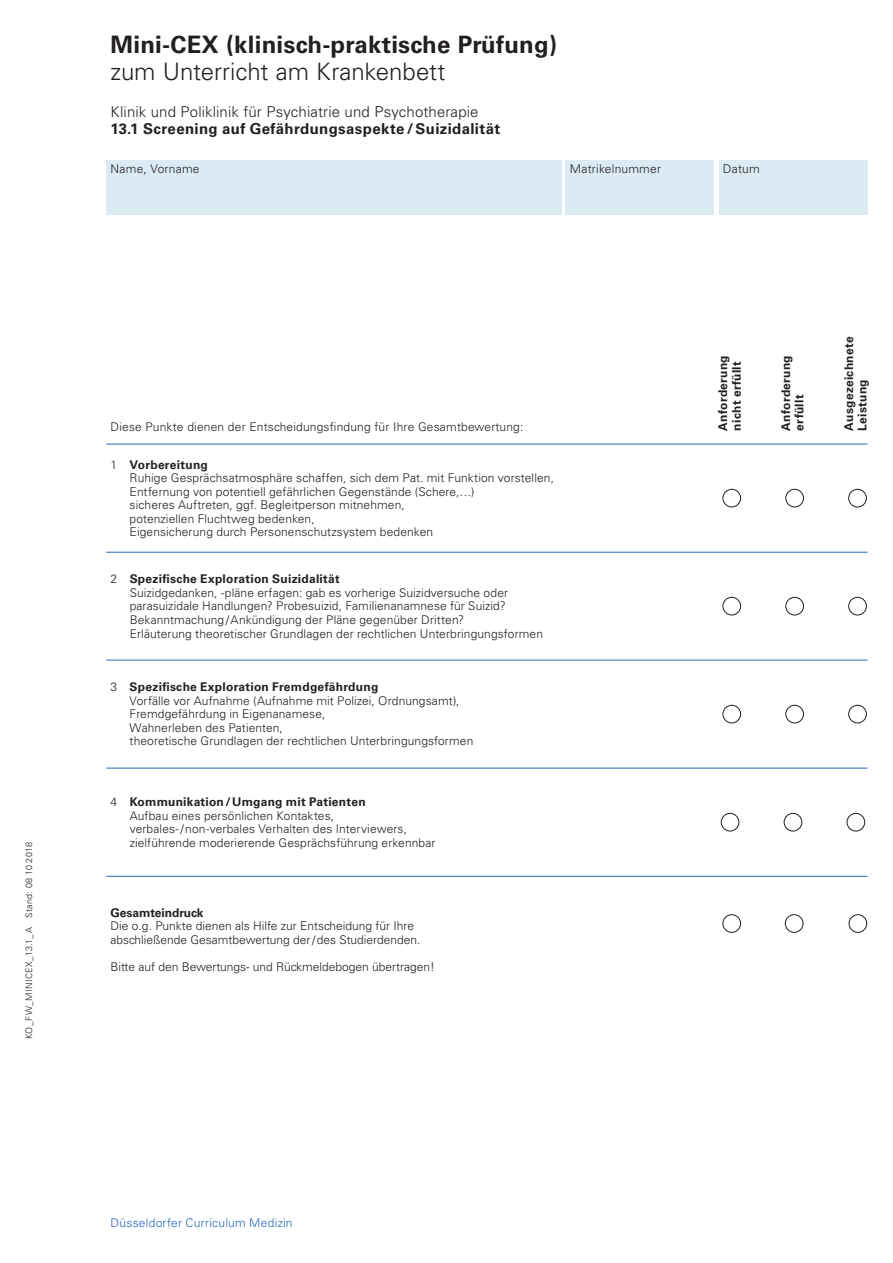
<style>
.page{position:relative;width:893px;height:1263px;background:#fff}
.page>*{position:absolute;margin:0;border:0;box-sizing:border-box;transform-origin:0 0}
.t1{font:700 24px "Univers LT Std";letter-spacing:.01em;color:#231f20}
.t2{font:300 24px "Univers LT Std";color:#231f20}
.t3{font:300 15px "Univers LT Std";letter-spacing:.01em;color:#231f20}
.t4{font:700 15px "Univers LT Std";letter-spacing:.025em;color:#231f20}
.t5{font:300 12px/13.5px "Univers LT Std";letter-spacing:.01em;color:#231f20}
.t6{font:700 12px/13.5px "Univers LT Std";letter-spacing:.02em;color:#231f20}
.t7{font:300 12px "Univers LT Std";letter-spacing:.02em;color:#2869b3}
.t8{font:700 12px "Univers LT Std";color:#231f20}
.t9{font:300 9px "Univers LT Std";letter-spacing:.04em;color:#231f20}
.s1{font-weight:700}
</style>
<div class="page">
<div style="left:723px;top:489px;width:18px;height:18px;border:1px solid #231f20;border-radius:50%"></div>
<div style="left:786px;top:489px;width:18px;height:18px;border:1px solid #231f20;border-radius:50%"></div>
<div style="left:848px;top:489px;width:19px;height:18px;border:1px solid #231f20;border-radius:50%"></div>
<div style="left:723px;top:597px;width:18px;height:18px;border:1px solid #231f20;border-radius:50%"></div>
<div style="left:786px;top:597px;width:18px;height:18px;border:1px solid #231f20;border-radius:50%"></div>
<div style="left:848px;top:597px;width:19px;height:18px;border:1px solid #231f20;border-radius:50%"></div>
<hr style="left:106px;top:444px;width:761px;height:1px;background:#2869b3">
<hr style="left:106px;top:552px;width:761px;height:1px;background:#2869b3">
<hr style="left:106px;top:660px;width:761px;height:1px;background:#2869b3">
<hr style="left:106px;top:768px;width:761px;height:1px;background:#2869b3">
<hr style="left:106px;top:876px;width:761px;height:1px;background:#2869b3">
<div style="left:723px;top:705px;width:18px;height:18px;border:1px solid #231f20;border-radius:50%"></div>
<div style="left:786px;top:705px;width:18px;height:18px;border:1px solid #231f20;border-radius:50%"></div>
<div style="left:848px;top:705px;width:19px;height:18px;border:1px solid #231f20;border-radius:50%"></div>
<div style="left:721px;top:813px;width:18px;height:18px;border:1px solid #231f20;border-radius:50%"></div>
<div style="left:784px;top:813px;width:18px;height:18px;border:1px solid #231f20;border-radius:50%"></div>
<div style="left:847px;top:813px;width:18px;height:18px;border:1px solid #231f20;border-radius:50%"></div>
<div style="left:106px;top:161px;width:455px;height:54px;background:#dceaf4"></div>
<div style="left:566px;top:161px;width:148px;height:54px;background:#dceaf4"></div>
<div style="left:719px;top:161px;width:148px;height:54px;background:#dceaf4"></div>
<div style="left:849px;top:914px;width:18px;height:18px;border:1px solid #231f20;border-radius:50%"></div>
<div style="left:785px;top:914px;width:18px;height:18px;border:1px solid #231f20;border-radius:50%"></div>
<div style="left:723px;top:914px;width:18px;height:18px;border:1px solid #231f20;border-radius:50%"></div>
<p class="t9" style="left:23px;top:1039px;width:199px;rotate:-90deg">KO_FW_MINICEX_13.1_A Stand: 08 10 2018</p>
<h1 class="t1" style="left:111px;top:30px;width:448px">Mini-CEX (klinisch-praktische Prüfung)</h1>
<h1 class="t2" style="left:111px;top:57px;width:337px">zum Unterricht am Krankenbett</h1>
<p class="t3" style="left:111px;top:102px;width:370px">Klinik und Poliklinik für Psychiatrie und Psychotherapie</p>
<p class="t4" style="left:111px;top:119px;width:391px">13.1 Screening auf Gefährdungsaspekte /Suizidalität</p>
<p class="t5" style="left:111px;top:162px;width:91px">Name, Vorname</p>
<p class="t5" style="left:570px;top:162px;width:93px">Matrikelnummer</p>
<p class="t5" style="left:723px;top:162px;width:38px">Datum</p>
<p class="t5" style="left:111px;top:420px;width:414px">Diese Punkte dienen der Entscheidungsfindung für Ihre Gesamtbewertung:</p>
<p class="t5" style="left:130px;top:458px;width:426px;text-indent:-19px">1 <span class="s1">Vorbereitung<br></span>Ruhige Gesprächsatmosphäre schaffen, sich dem Pat. mit Funktion vorstellen, Entfernung von potentiell gefährlichen Gegenstände (Schere,…)<br>sicheres Auftreten, ggf. Begleitperson mitnehmen,<br>potenziellen Fluchtweg bedenken,<br>Eigensicherung durch Personenschutzsystem bedenken</p>
<p class="t5" style="left:130px;top:572px;width:415px;text-indent:-19px">2 <span class="s1">Spezifische Exploration Suizidalität<br></span>Suizidgedanken, -pläne erfagen: gab es vorherige Suizidversuche oder parasuizidale Handlungen? Probesuizid, Familienanamnese für Suizid?<br>Bekanntmachung/Ankündigung der Pläne gegenüber Dritten?<br>Erläuterung theoretischer Grundlagen der rechtlichen Unterbringungsformen</p>
<p class="t5" style="left:130px;top:680px;width:345px;text-indent:-19px">3 <span class="s1">Spezifische Exploration Fremdgefährdung<br></span>Vorfälle vor Aufnahme (Aufnahme mit Polizei, Ordnungsamt), Fremdgefährdung in Eigenanamese,<br>Wahnerleben des Patienten,<br>theoretische Grundlagen der rechtlichen Unterbringungsformen</p>
<p class="t5" style="left:130px;top:795px;width:307px;text-indent:-19px">4 <span class="s1">Kommunikation/Umgang mit Patienten<br></span>Aufbau eines persönlichen Kontaktes, verbales-/non-verbales Verhalten des Interviewers, zielführende moderierende Gesprächsführung erkennbar</p>
<p class="t8" style="left:111px;top:905px;width:95px">Gesamteindruck</p>
<p class="t5" style="left:111px;top:919px;width:312px">Die o.g. Punkte dienen als Hilfe zur Entscheidung für Ihre abschließende Gesamtbewertung der/des Studierdenden.</p>
<p class="t5" style="left:111px;top:960px;width:326px">Bitte auf den Bewertungs- und Rückmeldebogen übertragen!</p>
<p class="t6" style="left:716px;top:431px;width:77px;rotate:-90deg">Anforderung nicht erfüllt</p>
<p class="t6" style="left:779px;top:431px;width:77px;rotate:-90deg">Anforderung erfüllt</p>
<p class="t6" style="left:842px;top:431px;width:95px;rotate:-90deg">Ausgezeichnete<br>Leistung</p>
<p class="t7" style="left:111px;top:1216px;width:184px">Düsseldorfer Curriculum Medizin</p>
</div>
